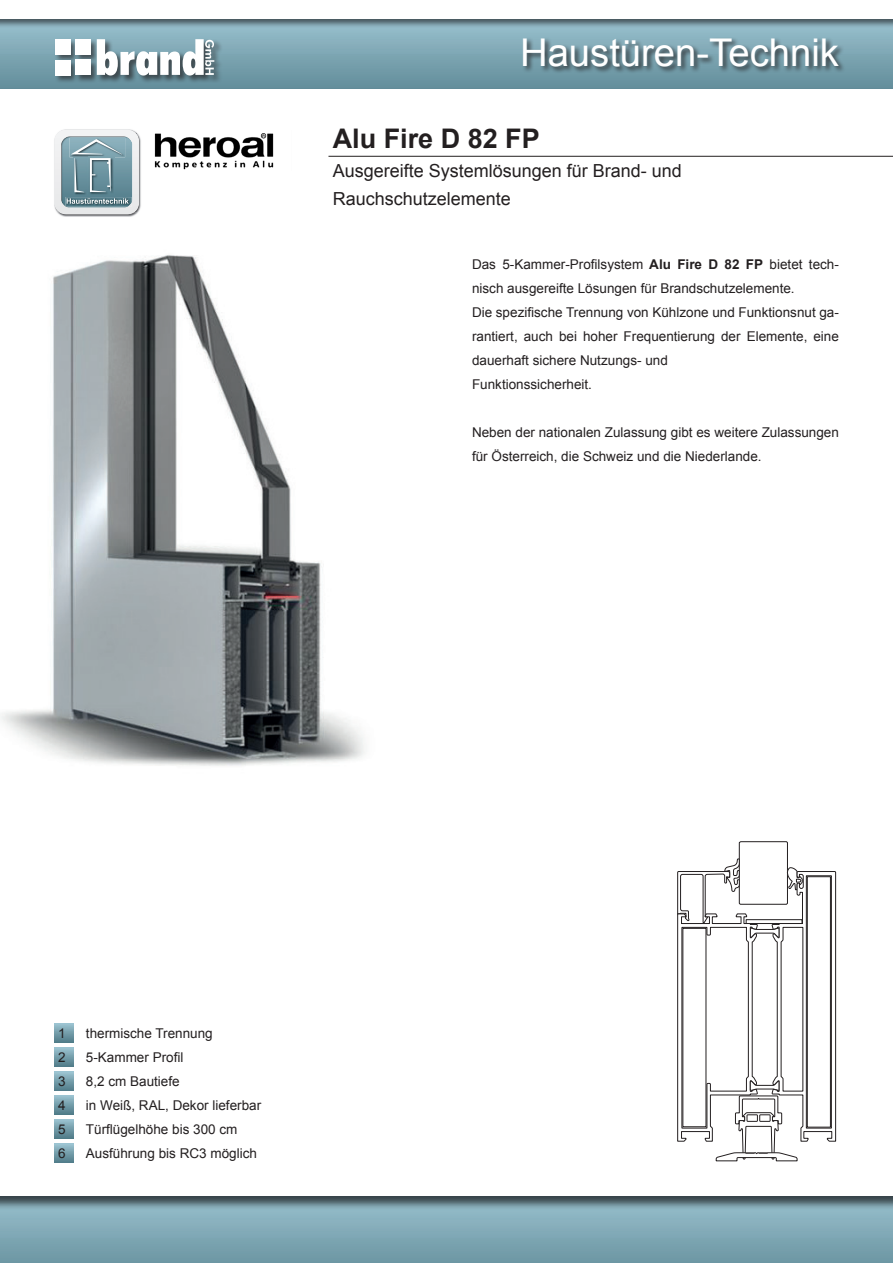
<style>
.page{position:relative;width:893px;height:1263px;background:#fff}
.page>*{position:absolute;margin:0;border:0;box-sizing:border-box;transform-origin:0 0}
.t1{font:38.25px "Arial";color:#fff}
.t2{font:700 27px "Arial";color:#231f20}
.t3{font:18px "Arial";color:#231f20}
.t4{font:13.5px/24px "Arial";color:#231f20}
.s1{font-weight:700}
</style>
<div class="page">
<div style="left:0;top:15px;width:893px;height:75px;background:#231f20;opacity:.65"></div>
<div style="left:522px;top:37px;width:324px;height:37px;background:#231f20;opacity:.75"></div>
<div style="left:0;top:1193px;width:893px;height:70px;background:#231f20;opacity:.75"></div>
<div style="left:54px;top:38px;width:169px;height:46px;background:#231f20;opacity:.65"></div>
<svg style="left:97px;top:39px;width:117px;height:37px"></svg>
<div style="left:55px;top:39px;width:15px;height:16px;background:#fff"></div>
<div style="left:75px;top:39px;width:16px;height:16px;background:#fff"></div>
<div style="left:55px;top:60px;width:15px;height:15px;background:#fff"></div>
<div style="left:75px;top:60px;width:16px;height:15px;background:#fff"></div>
<hr style="left:328px;top:156px;width:565px;height:1px;background:#231f20">
<svg style="left:54px;top:1023px;width:19px;height:19px"></svg>
<div style="left:54px;top:1047px;width:19px;height:20px;background:linear-gradient(to bottom,#9dc5d2,#537e8b)"></div>
<svg style="left:54px;top:1072px;width:19px;height:19px"></svg>
<svg style="left:54px;top:1095px;width:19px;height:19px"></svg>
<svg style="left:54px;top:1119px;width:19px;height:19px"></svg>
<svg style="left:54px;top:1144px;width:19px;height:19px"></svg>
<img style="left:154px;top:133px;width:120px;height:37px">
<img style="left:54px;top:129px;width:87px;height:88px">
<svg style="left:55px;top:130px;width:84px;height:84px;background:#9ab2ba"></svg>
<img style="left:0;top:255px;width:365px;height:511px">
<svg style="left:677px;top:841px;width:159px;height:321px"></svg>
<h1 class="t1" style="left:520px;top:28px;width:320px">Haustüren-Technik</h1>
<p class="t2" style="left:333px;top:121px;width:209px">Alu Fire D 82 FP</p>
<p class="t3" style="left:333px;top:158px;width:351px">Ausgereifte Systemlösungen für Brand- und</p>
<p class="t3" style="left:333px;top:187px;width:180px">Rauchschutzelemente</p>
<p class="t4" style="left:472px;top:253px;width:368px">Das 5-Kammer-Profilsystem <span class="s1">Alu Fire D 82 FP</span> bietet tech&shy;nisch ausgereifte Lösungen für Brandschutzelemente.</p>
<p class="t4" style="left:472px;top:301px;width:368px;text-align:justify">Die spezifische Trennung von Kühlzone und Funktionsnut ga&shy;rantiert, auch bei hoher Frequentierung der Elemente, eine dauerhaft sichere Nutzungs- und</p>
<p class="t4" style="left:472px;top:373px;width:122px">Funktionssicherheit.</p>
<p class="t4" style="left:472px;top:421px;width:368px">Neben der nationalen Zulassung gibt es weitere Zulassungen für Österreich, die Schweiz und die Niederlande.</p>
<p class="t4" style="left:58px;top:1021px;width:9px">1</p>
<p class="t4" style="left:86px;top:1021px;width:128px">thermische Trennung</p>
<p class="t4" style="left:58px;top:1045px;width:9px">2</p>
<p class="t4" style="left:86px;top:1045px;width:99px">5-Kammer Profil</p>
<p class="t4" style="left:58px;top:1069px;width:9px">3</p>
<p class="t4" style="left:86px;top:1069px;width:95px">8,2 cm Bautiefe</p>
<p class="t4" style="left:58px;top:1093px;width:9px">4</p>
<p class="t4" style="left:86px;top:1093px;width:177px">in Weiß, RAL, Dekor lieferbar</p>
<p class="t4" style="left:58px;top:1117px;width:9px">5</p>
<p class="t4" style="left:86px;top:1117px;width:153px">Türflügelhöhe bis 300 cm</p>
<p class="t4" style="left:58px;top:1141px;width:9px">6</p>
<p class="t4" style="left:86px;top:1141px;width:173px">Ausführung bis RC3 möglich</p>
</div>
